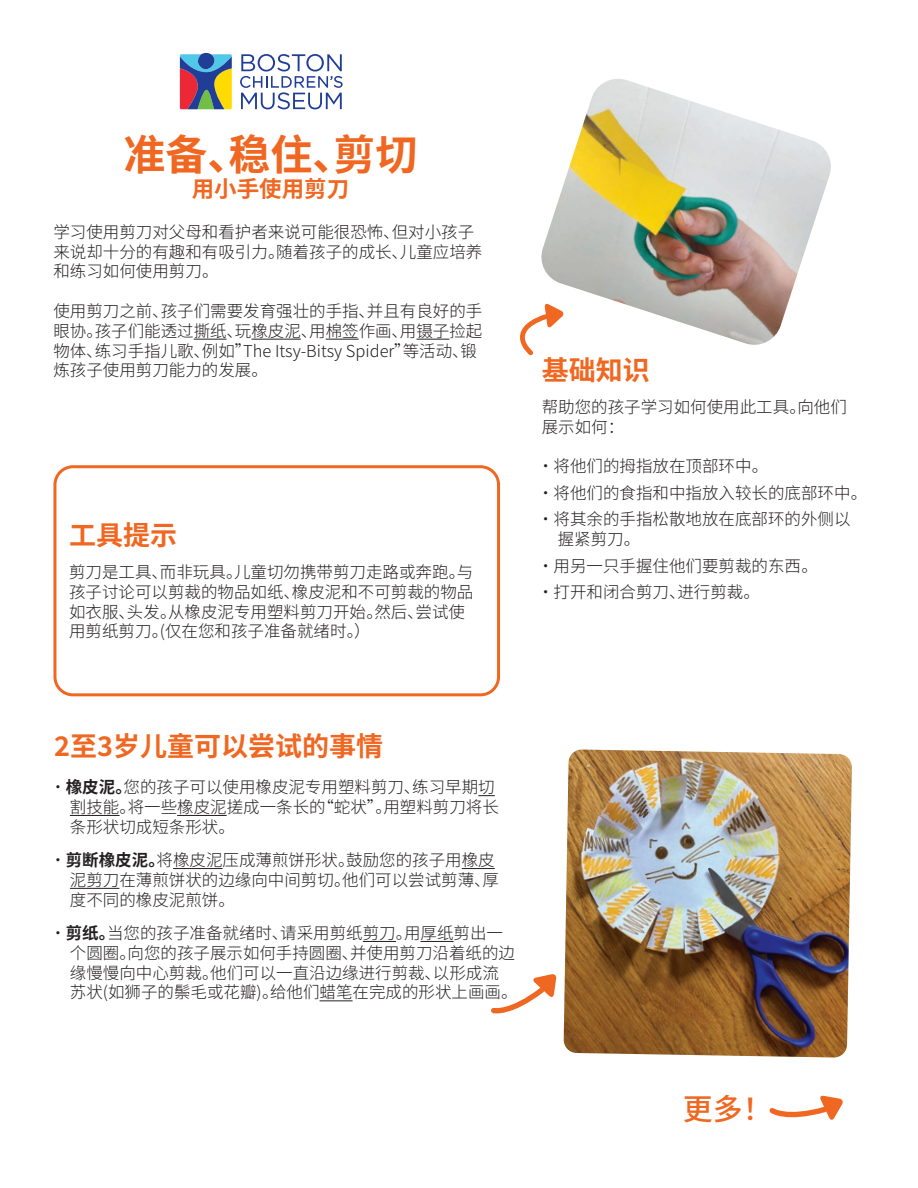
<style>
.page{position:relative;width:918px;height:1188px;background:#fff}
.page>*{position:absolute;margin:0;border:0;box-sizing:border-box;transform-origin:0 0}
.t1{font:700 42px "Noto Sans SC";color:#f06721}
.t2{font:500 30px "Noto Sans SC";color:#f06721}
.t3{font:700 27px "Noto Sans SC";color:#f06721}
.t4{font:700 22.5px "Noto Sans SC";color:#f06721}
.t5{font:300 16.5px/19.8px "Noto Sans SC";color:#231f20}
.s1{font-weight:700}
</style>
<div class="page">
<img style="left:564px;top:750px;width:288px;height:308px">
<div style="left:53px;top:465px;width:447px;height:231px;border:3px solid #f06721;border-radius:18px"></div>
<hr style="left:194px;top:339px;width:33px;height:1px;background:#231f20">
<hr style="left:251px;top:339px;width:50px;height:1px;background:#231f20">
<hr style="left:326px;top:339px;width:33px;height:1px;background:#231f20">
<hr style="left:416px;top:339px;width:33px;height:1px;background:#231f20">
<svg style="left:478px;top:795px;width:17px;height:1px"></svg>
<hr style="left:70px;top:815px;width:50px;height:1px;background:#231f20">
<hr style="left:177px;top:815px;width:50px;height:1px;background:#231f20">
<hr style="left:173px;top:868px;width:50px;height:1px;background:#231f20">
<hr style="left:462px;top:868px;width:33px;height:1px;background:#231f20">
<hr style="left:70px;top:888px;width:49px;height:1px;background:#231f20">
<hr style="left:363px;top:941px;width:33px;height:1px;background:#231f20">
<hr style="left:421px;top:941px;width:33px;height:1px;background:#231f20">
<hr style="left:320px;top:1000px;width:33px;height:1px;background:#231f20">
<svg style="left:491px;top:974px;width:66px;height:40px"></svg>
<svg style="left:240px;top:54px;width:103px;height:55px"></svg>
<svg style="left:180px;top:53px;width:52px;height:56px"></svg>
<svg style="left:520px;top:317px;width:18px;height:39px"></svg>
<svg style="left:769px;top:1095px;width:74px;height:25px"></svg>
<img style="left:538px;top:79px;width:293px;height:266px">
<p class="t1" style="left:124px;top:130px;width:295px">准备、稳住、剪切</p>
<p class="t4" style="left:192px;top:176px;width:159px">用小手使用剪刀</p>
<p class="t5" style="left:53px;top:222px;width:431px">学习使用剪刀对父母和看护者来说可能很恐怖、但对小孩子来说却十分的有趣和有吸引力。随着孩子的成长、儿童应培养和练习如何使用剪刀。</p>
<p class="t5" style="left:53px;top:301px;width:431px">使用剪刀之前、孩子们需要发育强壮的手指、并且有良好的手眼协。孩子们能透过撕纸、玩橡皮泥、用棉签作画、用镊子捡起物体、练习手指儿歌、例如”The Itsy-Bitsy Spider”等活动、锻炼孩子使用剪刀能力的发展。</p>
<p class="t3" style="left:69px;top:520px;width:110px">工具提示</p>
<p class="t5" style="left:69px;top:562px;width:406px">剪刀是工具、而非玩具。儿童切勿携带剪刀走路或奔跑。与孩子讨论可以剪裁的物品如纸、橡皮泥和不可剪裁的物品如衣服、头发。从橡皮泥专用塑料剪刀开始。然后、尝试使用剪纸剪刀。(仅在您和孩子准备就绪时。）</p>
<p class="t3" style="left:542px;top:355px;width:109px">基础知识</p>
<p class="t5" style="left:542px;top:397px;width:307px">帮助您的孩子学习如何使用此工具。向他们展示如何：</p>
<p class="t5" style="left:538px;top:457px;width:232px">• 将他们的拇指放在顶部环中。</p>
<p class="t5" style="left:538px;top:483px;width:331px">• 将他们的食指和中指放入较长的底部环中。</p>
<p class="t5" style="left:558px;top:510px;width:294px;text-indent:-20px">• 将其余的手指松散地放在底部环的外侧以握紧剪刀。</p>
<p class="t5" style="left:538px;top:556px;width:282px">• 用另一只手握住他们要剪裁的东西。</p>
<p class="t5" style="left:538px;top:583px;width:224px">• 打开和闭合剪刀、进行剪裁。</p>
<p class="t3" style="left:54px;top:731px;width:330px">2至3岁儿童可以尝试的事情</p>
<p class="t5" style="left:70px;top:778px;width:431px;text-indent:-20px">• <span class="s1">橡皮泥。</span>您的孩子可以使用橡皮泥专用塑料剪刀、练习早期切割技能。将一些橡皮泥搓成一条长的“蛇状”。用塑料剪刀将长条形状切成短条形状。</p>
<p class="t5" style="left:70px;top:851px;width:430px;text-indent:-20px">• <span class="s1">剪断橡皮泥。</span>将橡皮泥压成薄煎饼形状。鼓励您的孩子用橡皮泥剪刀在薄煎饼状的边缘向中间剪切。他们可以尝试剪薄、厚度不同的橡皮泥煎饼。</p>
<p class="t5" style="left:70px;top:923px;width:449px;text-indent:-20px">• <span class="s1">剪纸。</span>当您的孩子准备就绪时、请采用剪纸剪刀。用厚纸剪出一个圆圈。向您的孩子展示如何手持圆圈、并使用剪刀沿着纸的边缘慢慢向中心剪裁。他们可以一直沿边缘进行剪裁、以形成流苏状(如狮子的鬃毛或花瓣)。给他们蜡笔在完成的形状上画画。</p>
<p class="t2" style="left:683px;top:1092px;width:91px">更多！</p>
</div>
